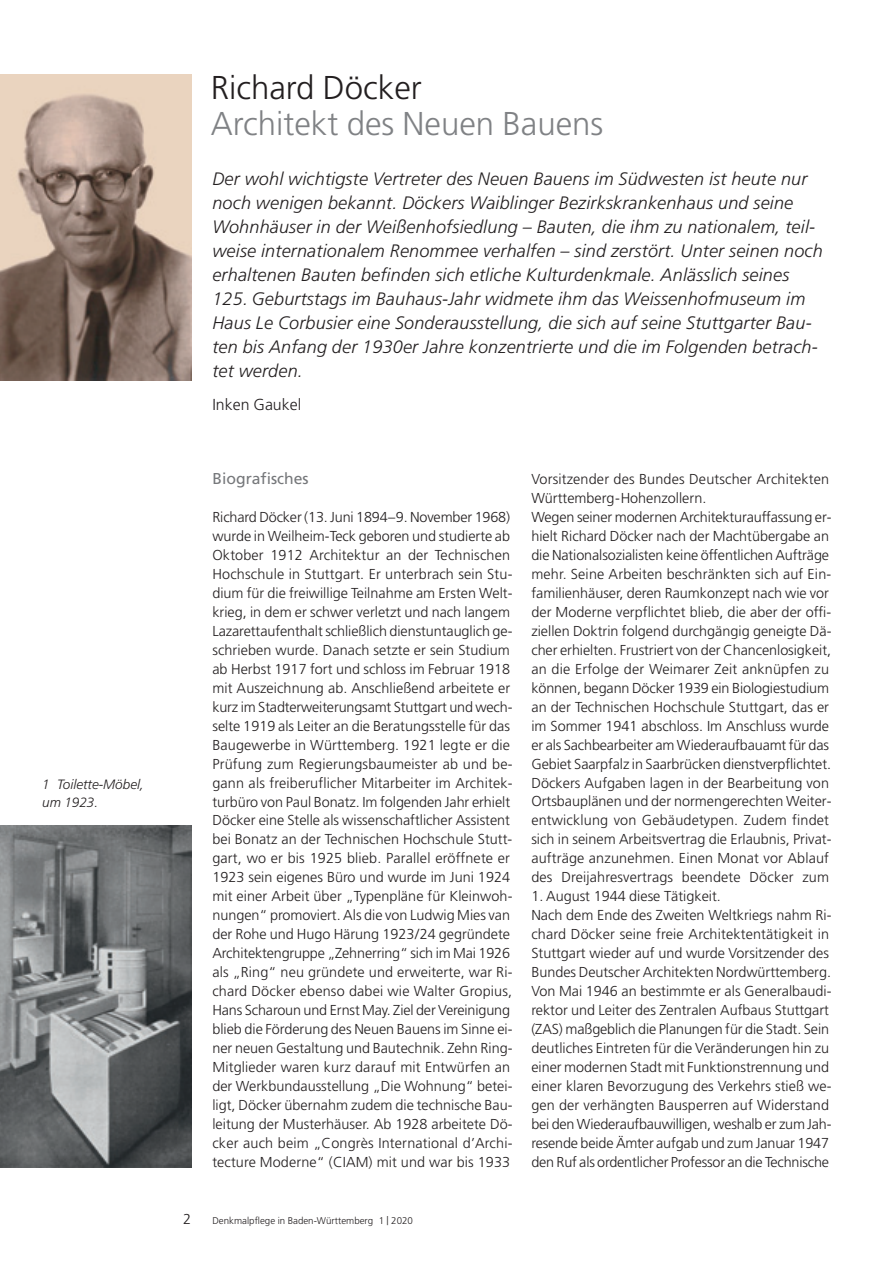
<style>
.page{position:relative;width:893px;height:1263px;background:#fff}
.page>*{position:absolute;margin:0;border:0;box-sizing:border-box;transform-origin:0 0}
.t1{font:300 33px "Frutiger";color:#808285}
.t2{font:300 33px "Frutiger";color:#231f20}
.t3{font:italic 300 18px/24px "Frutiger";letter-spacing:.01em;color:#231f20}
.t4{font:300 15.9px "Frutiger";color:#231f20}
.t5{font:15.75px "Frutiger";color:#76787b}
.t6{font:300 14.4px/19px "Frutiger";color:#231f20}
.t7{font:italic 300 13.5px/17.2px "Frutiger";color:#231f20}
.t8{font:300 9.75px "Frutiger";color:#231f20}
.s1{font-size:12px}
</style>
<div class="page">
<img style="left:0;top:74px;width:191px;height:307px">
<img style="left:0;top:825px;width:191px;height:342px">
<p class="t7" style="left:42px;top:777px;width:103px">1 Toilette-Möbel, um 1923.</p>
<h1 class="t2" style="left:211px;top:74px;width:213px">Richard Döcker</h1>
<h1 class="t1" style="left:211px;top:110px;width:394px">Architekt des Neuen Bauens</h1>
<p class="t3" style="left:212px;top:168px;width:612px">Der wohl wichtigste Vertreter des Neuen Bauens im Südwesten ist heute nur noch wenigen bekannt. Döckers Waiblinger Bezirkskrankenhaus und seine Wohnhäuser in der Weißenhofsiedlung – Bauten, die ihm zu nationalem, teil&shy;weise internationalem Renommee verhalfen – sind zerstört. Unter seinen noch erhaltenen Bauten befinden sich etliche Kulturdenkmale. Anlässlich seines 125. Geburtstags im Bauhaus-Jahr widmete ihm das Weissenhofmuseum im Haus Le Corbusier eine Sonderausstellung, die sich auf seine Stuttgarter Bau&shy;ten bis Anfang der 1930er Jahre konzentrierte und die im Folgenden betrach&shy;tet werden.</p>
<p class="t4" style="left:212px;top:398px;width:90px">Inken Gaukel</p>
<p class="t6" style="left:183px;top:1211px;width:10px">2</p>
<p class="t5" style="left:212px;top:472px;width:98px">Biografisches</p>
<p class="t6" style="left:212px;top:508px;width:302px">Richard Döcker (13. Juni 1894–9. November 1968) wurde in Weilheim-Teck geboren und studierte ab Oktober 1912 Architektur an der Technischen Hochschule in Stuttgart. Er unterbrach sein Stu&shy;dium für die freiwillige Teilnahme am Ersten Welt&shy;krieg, in dem er schwer verletzt und nach langem Lazarettaufenthalt schließlich dienstuntauglich ge&shy;schrieben wurde. Danach setzte er sein Studium ab Herbst 1917 fort und schloss im Februar 1918 mit Auszeichnung ab. Anschließend arbeitete er kurz im Stadterweiterungsamt Stuttgart und wech&shy;selte 1919 als Leiter an die Beratungsstelle für das Baugewerbe in Württemberg. 1921 legte er die Prüfung zum Regierungsbaumeister ab und be&shy;gann als freiberuflicher Mitarbeiter im Architek&shy;turbüro von Paul Bonatz. Im folgenden Jahr erhielt Döcker eine Stelle als wissenschaftlicher Assistent bei Bonatz an der Technischen Hochschule Stutt&shy;gart, wo er bis 1925 blieb. Parallel eröffnete er 1923 sein eigenes Büro und wurde im Juni 1924 mit einer Arbeit über „Typenpläne für Kleinwoh&shy;nungen“ promoviert. Als die von Ludwig Mies van der Rohe und Hugo Härung 1923/24 gegründete Architektengruppe „Zehnerring“ sich im Mai 1926 als „Ring“ neu gründete und erweiterte, war Ri&shy;chard Döcker ebenso dabei wie Walter Gropius, Hans Scharoun und Ernst May. Ziel der Vereinigung blieb die Förderung des Neuen Bauens im Sinne ei&shy;ner neuen Gestaltung und Bautechnik. Zehn Ring-Mitglieder waren kurz darauf mit Entwürfen an der Werkbundausstellung „Die Wohnung“ betei&shy;ligt, Döcker übernahm zudem die technische Bau&shy;leitung der Musterhäuser. Ab 1928 arbeitete Dö&shy;cker auch beim „Congrès International d’Archi&shy;tecture Moderne“ (CIAM) mit und war bis 1933</p>
<p class="t8" style="left:212px;top:1217px;width:202px">Denkmalpflege in Baden-Württemberg 1 <span class="s1">|</span> 2020</p>
<p class="t6" style="left:531px;top:470px;width:302px">Vorsitzender des Bundes Deutscher Architekten Württemberg- Hohenzollern.<br>Wegen seiner modernen Architekturauffassung er&shy;hielt Richard Döcker nach der Machtübergabe an die Nationalsozialisten keine öffentlichen Aufträge mehr. Seine Arbeiten beschränkten sich auf Ein&shy;familienhäuser, deren Raumkonzept nach wie vor der Moderne verpflichtet blieb, die aber der offi&shy;ziellen Doktrin folgend durchgängig geneigte Dä&shy;cher erhielten. Frustriert von der Chancenlosigkeit, an die Erfolge der Weimarer Zeit anknüpfen zu können, begann Döcker 1939 ein Biologiestudium an der Technischen Hochschule Stuttgart, das er im Sommer 1941 abschloss. Im Anschluss wurde er als Sachbearbeiter am Wiederaufbauamt für das Gebiet Saarpfalz in Saarbrücken dienstverpflichtet.<br>Döckers Aufgaben lagen in der Bearbeitung von Ortsbauplänen und der normengerechten Weiter&shy;entwicklung von Gebäudetypen. Zudem findet sich in seinem Arbeitsvertrag die Erlaubnis, Privat&shy;aufträge anzunehmen. Einen Monat vor Ablauf des Dreijahresvertrags beendete Döcker zum</p>
<p class="t6" style="left:531px;top:888px;width:302px">1. August 1944 diese Tätigkeit.<br>Nach dem Ende des Zweiten Weltkriegs nahm Ri&shy;chard Döcker seine freie Architektentätigkeit in Stuttgart wieder auf und wurde Vorsitzender des Bundes Deutscher Architekten Nordwürttemberg.<br>Von Mai 1946 an bestimmte er als Generalbaudi&shy;rektor und Leiter des Zentralen Aufbaus Stuttgart (ZAS) maßgeblich die Planungen für die Stadt. Sein deutliches Eintreten für die Veränderungen hin zu einer modernen Stadt mit Funktionstrennung und einer klaren Bevorzugung des Verkehrs stieß we - gen der verhängten Bausperren auf Widerstand bei den Wiederaufbauwilligen, weshalb er zum Jah - resende beide Ämter aufgab und zum Januar 1947 den Ruf als ordentlicher Professor an die Technische</p>
</div>
